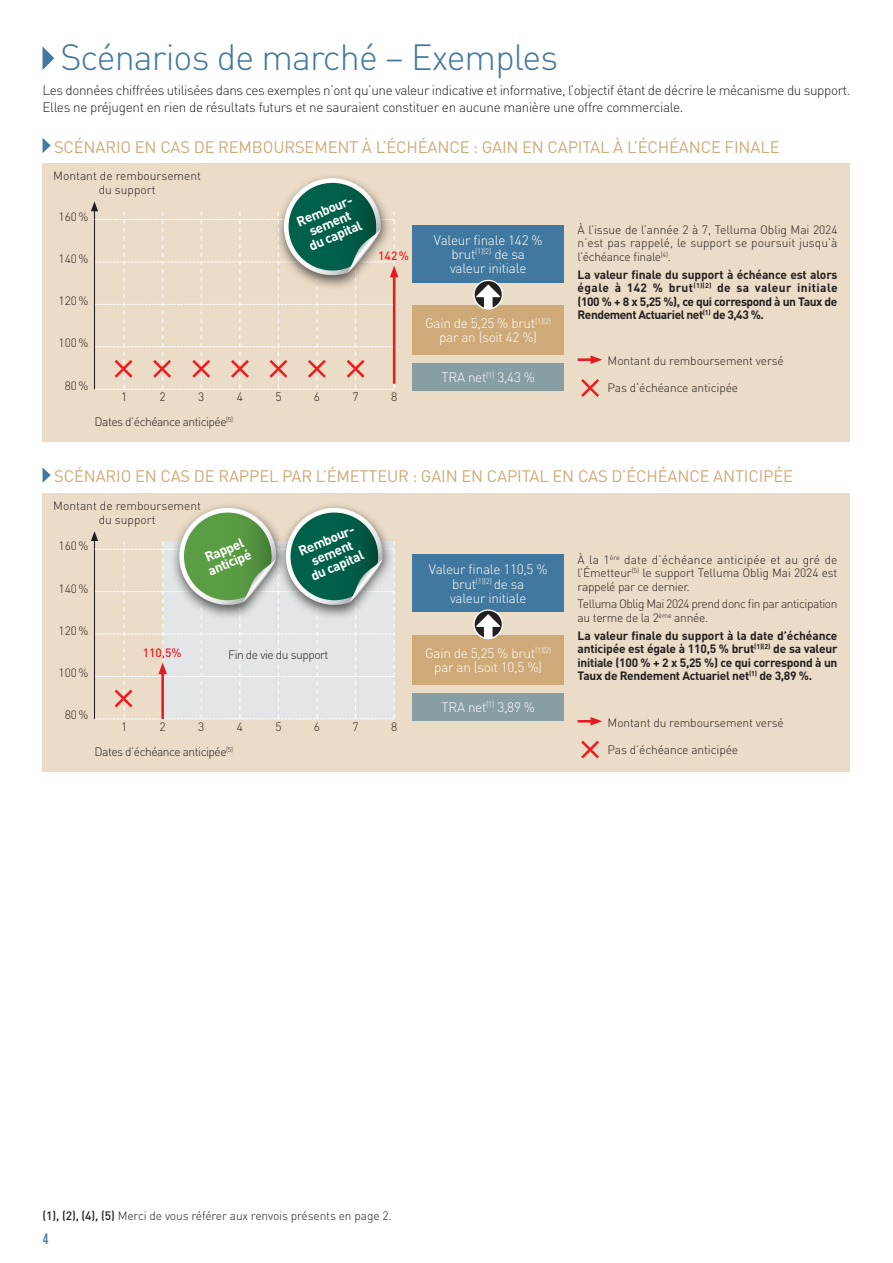
<style>
.page{position:relative;width:893px;height:1263px;background:#fff}
.page>*{position:absolute;margin:0;border:0;box-sizing:border-box;transform-origin:0 0}
.t1{font:300 36px "DINOT";letter-spacing:-.025em;color:#41789f}
.t2{font:16.5px "DINOT";letter-spacing:-.01em;color:#ceaa78}
.t3{font:500 15px "Gotham Condensed";color:#41789f}
.t4{font:300 13.5px/16.5px "DINOT";letter-spacing:-.03em;color:#231f20}
.t5{font:300 13.5px/14.2px "DINOT";letter-spacing:-.02em;color:#fff;text-align:center}
.t6{font:700 13.5px/13.5px "DINOT";color:#fff;text-align:center}
.t7{font:300 12px/13.5px "DINOT";letter-spacing:-.01em;color:#231f20;text-align:center}
.t8{font:700 12px/13.5px "DINOT";letter-spacing:-.04em;color:#231f20;text-align:justify}
.t9{font:300 12px "DINOT";letter-spacing:-.04em;color:#231f20}
.t10{font:300 12px/13.5px "DINOT";letter-spacing:-.035em;color:#231f20}
.t11{font:500 12px "DINOT";color:#ee1d23}
.s1{font-weight:500}
</style>
<div class="page">
<div style="left:43px;top:493px;width:807px;height:279px;background:#ebdcc7"></div>
<svg style="left:43px;top:47px;width:11px;height:23px"></svg>
<div style="left:43px;top:163px;width:807px;height:279px;background:#ebdcc7"></div>
<div style="left:412px;top:225px;width:152px;height:57px;background:#41789f"></div>
<div style="left:412px;top:554px;width:152px;height:58px;background:#41789f"></div>
<div style="left:412px;top:305px;width:152px;height:50px;background:#ceaa78"></div>
<div style="left:412px;top:635px;width:152px;height:49px;background:#ceaa78"></div>
<div style="left:412px;top:363px;width:152px;height:28px;background:#889ea5"></div>
<div style="left:412px;top:693px;width:152px;height:27px;background:#889ea5"></div>
<svg style="left:473px;top:280px;width:30px;height:29px"></svg>
<svg style="left:475px;top:281px;width:27px;height:26px"></svg>
<svg style="left:473px;top:609px;width:30px;height:30px"></svg>
<svg style="left:475px;top:611px;width:27px;height:26px"></svg>
<hr style="left:578px;top:358px;width:16px;height:3px;background:#e51a23">
<svg style="left:591px;top:355px;width:11px;height:9px"></svg>
<svg style="left:581px;top:379px;width:18px;height:18px"></svg>
<svg style="left:578px;top:717px;width:24px;height:8px"></svg>
<svg style="left:581px;top:740px;width:18px;height:19px"></svg>
<svg style="left:43px;top:138px;width:8px;height:15px"></svg>
<svg style="left:43px;top:468px;width:8px;height:14px"></svg>
<div style="left:277px;top:502px;width:118px;height:118px;background:#231f20;opacity:.75"></div>
<div style="left:170px;top:502px;width:118px;height:118px;background:#231f20;opacity:.75"></div>
<svg style="left:91px;top:178px;width:307px;height:212px"></svg>
<svg style="left:91px;top:508px;width:304px;height:212px"></svg>
<h1 class="t1" style="left:60px;top:35px;width:499px">Scénarios de marché – Exemples</h1>
<p class="t4" style="left:43px;top:82px;width:809px">Les données chiffrées utilisées dans ces exemples n’ont qu’une valeur indicative et informative, l’objectif étant de décrire le mécanisme du support.<br>Elles ne préjugent en rien de résultats futurs et ne sauraient constituer en aucune manière une offre commerciale.</p>
<h2 class="t2" style="left:54px;top:136px;width:727px">SCÉNARIO EN CAS DE REMBOURSEMENT À L’ÉCHÉANCE : GAIN EN CAPITAL À L’ÉCHÉANCE FINALE</h2>
<p class="t7" style="left:53px;top:168px;width:149px;line-height:14.4px">Montant de remboursement du support</p>
<p class="t7" style="left:59px;top:210px;width:31px">160%</p>
<p class="t7" style="left:59px;top:252px;width:31px">140%</p>
<p class="t7" style="left:59px;top:294px;width:31px">120%</p>
<p class="t7" style="left:59px;top:336px;width:31px">100%</p>
<p class="t7" style="left:65px;top:378px;width:25px">80%</p>
<p class="t7" style="left:121px;top:390px;width:8px">1</p>
<p class="t7" style="left:160px;top:390px;width:8px">2</p>
<p class="t7" style="left:198px;top:390px;width:8px">3</p>
<p class="t7" style="left:237px;top:390px;width:8px">4</p>
<p class="t9" style="left:95px;top:415px;width:140px">Dates d’échéance anticipée<sup>(5)</sup></p>
<p class="t6" style="left:294px;top:216px;width:62px;rotate:-23deg">Rembour&shy;sement du capital</p>
<p class="t11" style="left:378px;top:248px;width:32px">142%</p>
<p class="t7" style="left:275px;top:390px;width:8px">5</p>
<p class="t7" style="left:314px;top:390px;width:8px">6</p>
<p class="t7" style="left:352px;top:390px;width:8px">7</p>
<p class="t7" style="left:391px;top:390px;width:8px">8</p>
<p class="t5" style="left:434px;top:232px;width:110px">Valeur finale 142 % brut<sup>(1)(2)</sup> de sa valeur initiale</p>
<p class="t5" style="left:425px;top:316px;width:128px">Gain de 5,25 % brut<sup>(1)(2) </sup>par an (soit 42 %)</p>
<p class="t5" style="left:441px;top:370px;width:95px">TRA net<sup>(1)</sup> 3,43 %</p>
<p class="t7" style="left:578px;top:223px;width:261px;text-align:justify">À l’issue de l’année 2 à 7, Telluma Oblig Mai 2024 n’est pas rappelé, le support se poursuit jusqu’à l’échéance finale<sup>(4)</sup>.</p>
<p class="t8" style="left:578px;top:267px;width:261px">La valeur finale du support à échéance est alors égale à 142 % brut<sup>(1)(2)</sup> de sa valeur initiale (100 % + 8 x 5,25 %), ce qui correspond à un Taux de Rendement Actuariel net<sup>(1)</sup> de 3,43 %.</p>
<p class="t7" style="left:608px;top:354px;width:178px">Montant du remboursement versé</p>
<p class="t7" style="left:608px;top:381px;width:132px">Pas d’échéance anticipée</p>
<h2 class="t2" style="left:54px;top:466px;width:740px">SCÉNARIO EN CAS DE RAPPEL PAR L’ÉMETTEUR : GAIN EN CAPITAL EN CAS D’ÉCHÉANCE ANTICIPÉE</h2>
<p class="t7" style="left:53px;top:498px;width:149px;line-height:14.4px">Montant de remboursement du support</p>
<p class="t6" style="left:296px;top:545px;width:62px;rotate:-23deg">Rembour&shy;sement du capital</p>
<p class="t6" style="left:201px;top:552px;width:47px;text-align:left;rotate:-23deg">Rappel anticipé</p>
<p class="t7" style="left:59px;top:539px;width:31px">160%</p>
<p class="t7" style="left:59px;top:581px;width:31px">140%</p>
<p class="t7" style="left:59px;top:624px;width:31px">120%</p>
<p class="t7" style="left:59px;top:666px;width:31px">100%</p>
<p class="t7" style="left:65px;top:708px;width:25px">80%</p>
<p class="t11" style="left:143px;top:645px;width:40px">110,5%</p>
<p class="t9" style="left:228px;top:648px;width:102px">Fin de vie du support</p>
<p class="t7" style="left:121px;top:720px;width:8px">1</p>
<p class="t7" style="left:160px;top:720px;width:8px">2</p>
<p class="t7" style="left:198px;top:720px;width:8px">3</p>
<p class="t7" style="left:237px;top:720px;width:8px">4</p>
<p class="t7" style="left:275px;top:720px;width:8px">5</p>
<p class="t7" style="left:314px;top:720px;width:8px">6</p>
<p class="t7" style="left:352px;top:720px;width:8px">7</p>
<p class="t9" style="left:95px;top:744px;width:140px">Dates d’échéance anticipée<sup>(5)</sup></p>
<p class="t7" style="left:391px;top:720px;width:8px">8</p>
<p class="t5" style="left:429px;top:562px;width:120px">Valeur finale 110,5 % brut<sup>(1)(2)</sup> de sa<br>valeur initiale</p>
<p class="t5" style="left:425px;top:646px;width:128px">Gain de 5,25 % brut<sup>(1)(2) </sup>par an (soit 10,5 %)</p>
<p class="t5" style="left:441px;top:700px;width:95px">TRA net<sup>(1)</sup> 3,89 %</p>
<p class="t7" style="left:578px;top:552px;width:261px;text-align:justify">À la 1<sup>ère</sup> date d’échéance anticipée et au gré de l’Émetteur<sup>(5)</sup> le support Telluma Oblig Mai 2024 est rappelé par ce dernier.</p>
<p class="t10" style="left:578px;top:597px;width:261px">Telluma Oblig Mai 2024 prend donc fin par anticipation au terme de la 2<sup>ème</sup> année.</p>
<p class="t8" style="left:578px;top:628px;width:261px">La valeur finale du support à la date d’échéance anticipée est égale à 110,5 % brut<sup>(1)(2)</sup> de sa valeur initiale (100 % + 2 x 5,25 %) ce qui correspond à un Taux de Rendement Actuariel net<sup>(1)</sup> de 3,89 %.</p>
<p class="t7" style="left:608px;top:715px;width:178px">Montant du remboursement versé</p>
<p class="t7" style="left:608px;top:742px;width:132px">Pas d’échéance anticipée</p>
<p class="t7" style="left:43px;top:1209px;width:351px"><span class="s1">(1), (2), (4), (5)</span> Merci de vous référer aux renvois présents en page 2.</p>
<p class="t3" style="left:43px;top:1230px;width:7px">4</p>
</div>
